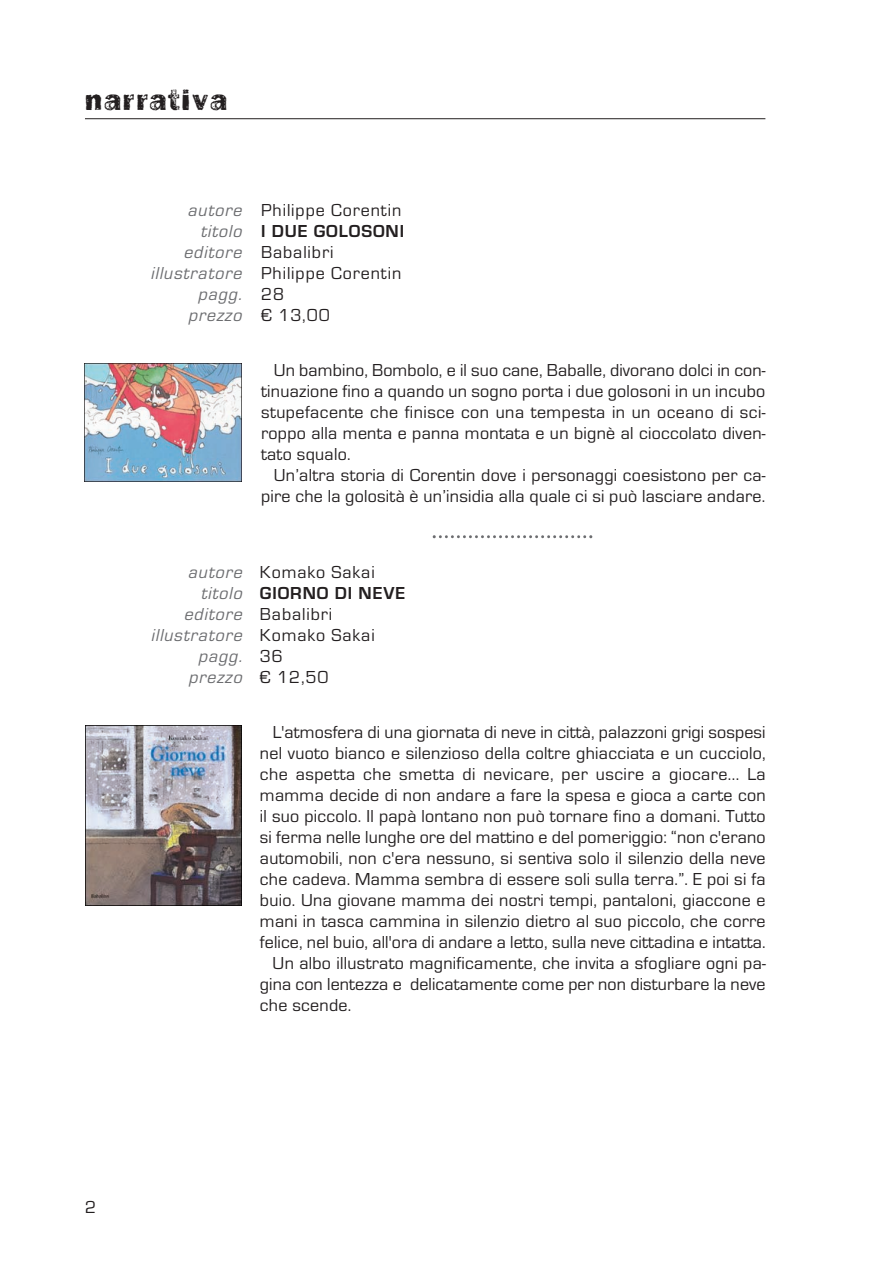
<style>
.page{position:relative;width:893px;height:1263px;background:#fff}
.page>*{position:absolute;margin:0;border:0;box-sizing:border-box;transform-origin:0 0}
.t1{font:30px "Frankie";letter-spacing:.05em;color:#231f20}
.t2{font:18px/21px "Eurostile";letter-spacing:.015em;color:#231f20;text-align:justify}
.t3{font:18px/21px "Eurostile";letter-spacing:.05em;color:#231f20}
.t4{font:italic 18px/21px "Eurostile";color:#6c6d70;text-align:right}
.t5{font:700 18px "Eurostile";letter-spacing:.05em;color:#231f20}
</style>
<div class="page">
<img style="left:85px;top:726px;width:157px;height:179px">
<svg style="left:433px;top:535px;width:159px;height:3px"></svg>
<img style="left:85px;top:364px;width:157px;height:117px">
<hr style="left:85px;top:118px;width:680px;height:1px;background:#231f20">
<h1 class="t1" style="left:85px;top:82px;width:144px">narrativa</h1>
<p class="t4" style="left:150px;top:199px;width:97px">autore titolo editore illustratore pagg. prezzo</p>
<p class="t3" style="left:261px;top:199px;width:142px">Philippe Corentin</p>
<p class="t5" style="left:261px;top:220px;width:145px">I DUE GOLOSONI</p>
<p class="t3" style="left:261px;top:241px;width:142px">Babalibri<br>Philippe Corentin<br>28<br>€ 13,00</p>
<p class="t2" style="left:261px;top:359px;width:506px;text-indent:13px">Un bambino, Bombolo, e il suo cane, Baballe, divorano dolci in con&shy;tinuazione fino a quando un sogno porta i due golosoni in un incubo stupefacente che finisce con una tempesta in un oceano di sci&shy;roppo alla menta e panna montata e un bignè al cioccolato diven&shy;tato squalo.</p>
<p class="t2" style="left:261px;top:464px;width:506px;text-align:right">Un’altra storia di Corentin dove i personaggi coesistono per ca&shy;pire che la golosità è un’insidia alla quale ci si può lasciare andare.</p>
<p class="t4" style="left:151px;top:561px;width:97px">autore titolo editore illustratore pagg. prezzo</p>
<p class="t3" style="left:260px;top:561px;width:116px">Komako Sakai</p>
<p class="t5" style="left:260px;top:582px;width:147px">GIORNO DI NEVE</p>
<p class="t3" style="left:260px;top:603px;width:116px">Babalibri<br>Komako Sakai<br>36<br>€ 12,50</p>
<p class="t2" style="left:85px;top:1196px;width:13px">2</p>
<p class="t2" style="left:273px;top:721px;width:494px">L'atmosfera di una giornata di neve in città, palazzoni grigi sospesi</p>
<p class="t2" style="left:260px;top:742px;width:507px">nel vuoto bianco e silenzioso della coltre ghiacciata e un cucciolo,</p>
<p class="t2" style="left:260px;top:763px;width:507px">che aspetta che smetta di nevicare, per uscire a giocare... La</p>
<p class="t2" style="left:260px;top:784px;width:507px">mamma decide di non andare a fare la spesa e gioca a carte con</p>
<p class="t2" style="left:260px;top:805px;width:507px">il suo piccolo. Il papà lontano non può tornare fino a domani. Tutto</p>
<p class="t2" style="left:260px;top:826px;width:507px">si ferma nelle lunghe ore del mattino e del pomeriggio: “non c'erano</p>
<p class="t2" style="left:260px;top:847px;width:507px">automobili, non c'era nessuno, si sentiva solo il silenzio della neve</p>
<p class="t2" style="left:260px;top:868px;width:507px">che cadeva. Mamma sembra di essere soli sulla terra.”. E poi si fa</p>
<p class="t2" style="left:260px;top:889px;width:507px">buio. Una giovane mamma dei nostri tempi, pantaloni, giaccone e</p>
<p class="t2" style="left:260px;top:910px;width:507px">mani in tasca cammina in silenzio dietro al suo piccolo, che corre</p>
<p class="t2" style="left:260px;top:931px;width:507px">felice, nel buio, all'ora di andare a letto, sulla neve cittadina e intatta.</p>
<p class="t2" style="left:273px;top:952px;width:495px">Un albo illustrato magnificamente, che invita a sfogliare ogni pa-</p>
<p class="t2" style="left:260px;top:973px;width:507px">gina con lentezza e delicatamente come per non disturbare la neve</p>
<p class="t2" style="left:260px;top:994px;width:93px">che scende.</p>
</div>
